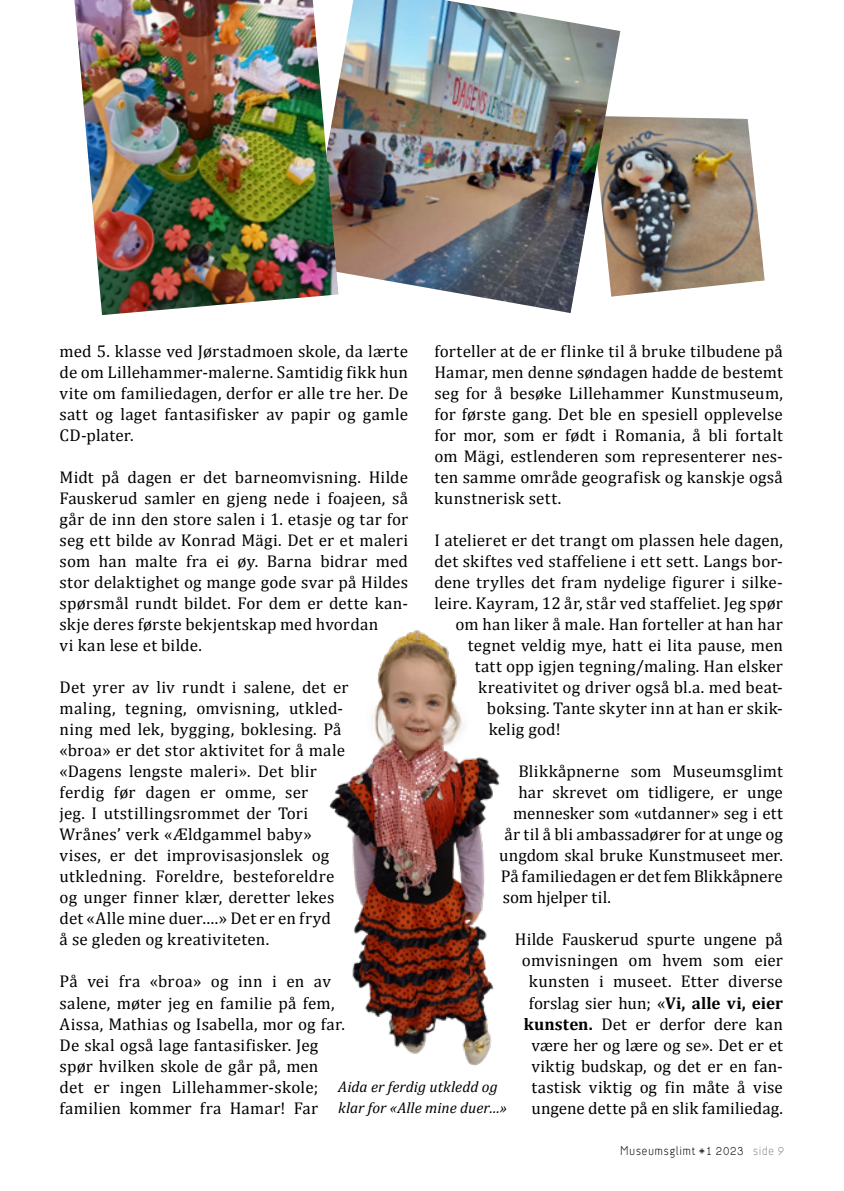
<style>
.page{position:relative;width:844px;height:1191px;background:#fff}
.page>*{position:absolute;margin:0;border:0;box-sizing:border-box;transform-origin:0 0}
.t1{font:17.15px/21px "Cambria";letter-spacing:.01em;color:#000}
.t2{font:17.15px "Cambria";letter-spacing:-.01em;color:#000}
.t3{font:italic 15.4px/21px "Cambria";letter-spacing:.005em;color:#000}
.t4{font:300 12.25px "Jacobs Sans";letter-spacing:.025em;color:#000}
.s1{font-weight:700}
.s2{color:#878787}
</style>
<div class="page">
<img style="left:620px;top:116px;width:144px;height:180px">
<img style="left:338px;top:0;width:282px;height:313px">
<img style="left:74px;top:0;width:264px;height:315px">
<img style="left:329px;top:630px;width:171px;height:436px">
<p class="t1" style="left:434px;top:341px;width:350px;text-align:justify">forteller at de er flinke til å bruke tilbudene på Hamar, men denne søndagen hadde de bestemt seg for å besøke Lillehammer Kunstmuseum, for første gang. Det ble en spesiell opplevelse for mor, som er født i Romania, å bli fortalt om Mägi, estlenderen som representerer nes&shy;ten samme område geografisk og kanskje også kunstnerisk sett.</p>
<p class="t1" style="left:434px;top:530px;width:350px">I atelieret er det trangt om plassen hele dagen,</p>
<p class="t1" style="left:434px;top:551px;width:350px">det skiftes ved staffeliene i ett sett. Langs bor-</p>
<p class="t1" style="left:434px;top:572px;width:350px">dene trylles det fram nydelige figurer i silke-</p>
<p class="t1" style="left:434px;top:593px;width:350px">leire. Kayram, 12 år, står ved staffeliet. Jeg spør</p>
<p class="t1" style="left:455px;top:614px;width:329px">om han liker å male. Han forteller at han har</p>
<p class="t1" style="left:467px;top:635px;width:316px">tegnet veldig mye, hatt ei lita pause, men</p>
<p class="t1" style="left:474px;top:656px;width:310px">tatt opp igjen tegning/maling. Han elsker</p>
<p class="t1" style="left:478px;top:677px;width:306px">kreativitet og driver også bl.a. med beat-</p>
<p class="t1" style="left:487px;top:698px;width:297px">boksing. Tante skyter inn at han er skik-</p>
<p class="t1" style="left:488px;top:719px;width:73px">kelig god!</p>
<p class="t1" style="left:518px;top:761px;width:266px">Blikkåpnerne som Museumsglimt</p>
<p class="t1" style="left:518px;top:782px;width:266px">har skrevet om tidligere, er unge</p>
<p class="t1" style="left:513px;top:803px;width:271px">mennesker som «utdanner» seg i ett</p>
<p class="t1" style="left:504px;top:824px;width:280px">år til å bli ambassadører for at unge og</p>
<p class="t1" style="left:499px;top:845px;width:285px">ungdom skal bruke Kunstmuseet mer.</p>
<p class="t1" style="left:501px;top:866px;width:283px">På familiedagen er det fem Blikkåpnere</p>
<p class="t2" style="left:502px;top:887px;width:110px">som hjelper til.</p>
<p class="t1" style="left:515px;top:929px;width:269px;text-align:right">Hilde Fauskerud spurte ungene på omvisningen om hvem som eier kunsten i museet. Etter diverse forslag sier hun; «<span class="s1">Vi, alle vi, eier kunsten.</span> Det er derfor dere kan være her og lære og se». Det er et viktig budskap, og det er en fan&shy;tastisk viktig og fin måte å vise ungene dette på en slik familiedag.</p>
<p class="t1" style="left:60px;top:341px;width:350px;text-align:justify">med 5. klasse ved Jørstadmoen skole, da lærte de om Lillehammer-malerne. Samtidig fikk hun vite om familiedagen, derfor er alle tre her. De satt og laget fantasifisker av papir og gamle CD-plater.</p>
<p class="t1" style="left:60px;top:467px;width:350px">Midt på dagen er det barneomvisning. Hilde Fauskerud samler en gjeng nede i foajeen, så går de inn den store salen i 1. etasje og tar for seg ett bilde av Konrad Mägi. Det er et maleri som han malte fra ei øy. Barna bidrar med stor delaktighet og mange gode svar på Hildes spørsmål rundt bildet. For dem er dette kan&shy;skje deres første bekjentskap med hvordan<br>vi kan lese et bilde.</p>
<p class="t1" style="left:60px;top:677px;width:290px">Det yrer av liv rundt i salene, det er maling, tegning, omvisning, utkled&shy;ning med lek, bygging, boklesing. På «broa» er det stor aktivitet for å male «Dagens lengste maleri». Det blir ferdig før dagen er omme, ser<br>jeg. I utstillingsrommet der Tori Wrånes’ verk «Ældgammel baby» vises, er det improvisasjonslek og utkledning. Foreldre, besteforeldre og unger finner klær, deretter lekes det «Alle mine duer….» Det er en fryd<br>å se gleden og kreativiteten.</p>
<p class="t1" style="left:60px;top:971px;width:287px">På vei fra «broa» og inn i en av salene, møter jeg en familie på fem, Aissa, Mathias og Isabella, mor og far.<br>De skal også lage fantasifisker. Jeg spør hvilken skole de går på, men det er ingen Lillehammer-skole; familien kommer fra Hamar! Far</p>
<p class="t3" style="left:338px;top:1076px;width:170px">Aida er ferdig utkledd og klar for «Alle mine duer…»</p>
<p class="t4" style="left:620px;top:1143px;width:165px">Museumsglimt #1 2023 <span class="s2">side 9</span></p>
</div>
